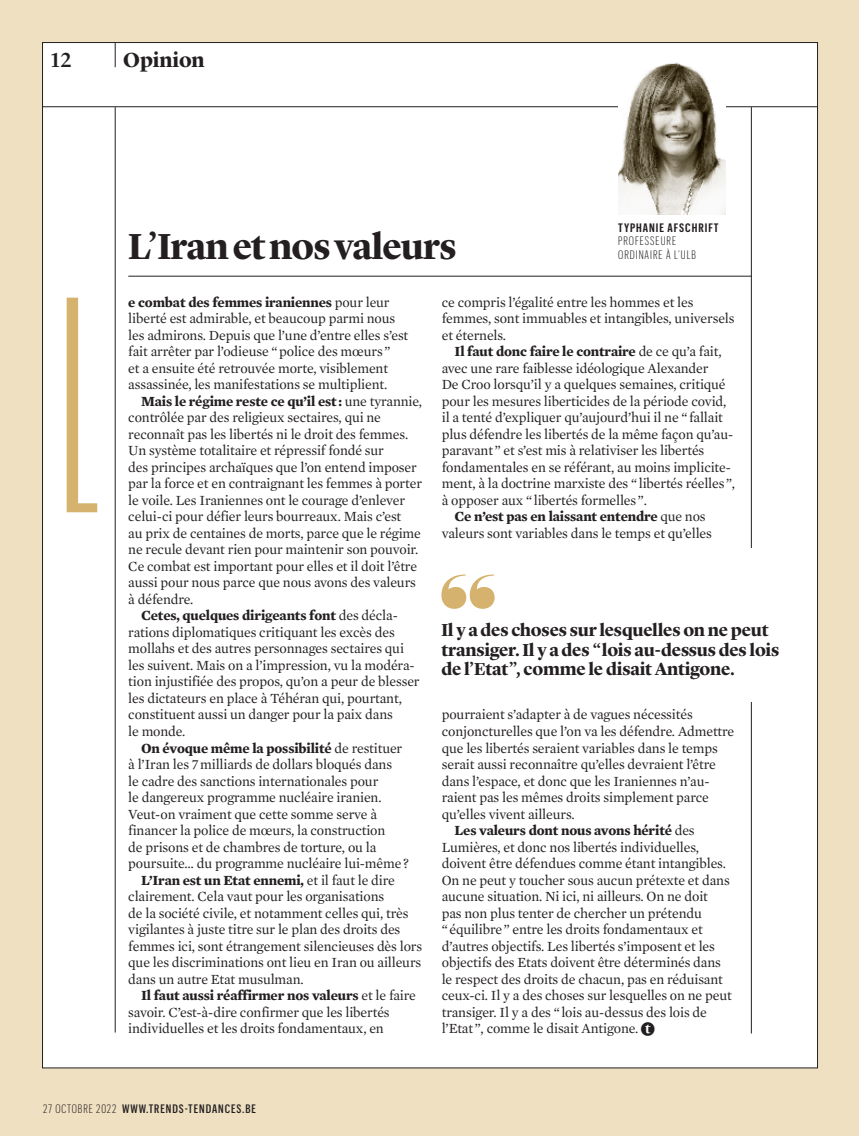
<style>
.page{position:relative;width:859px;height:1136px;background:#fff}
.page>*{position:absolute;margin:0;border:0;box-sizing:border-box;transform-origin:0 0}
.t1{font:300px "Graphik XXXX Cond";color:#d5b36e}
.t2{font:700 37.5px "Lyon Display";letter-spacing:-.025em;color:#231f20}
.t3{font:700 21px "Lyon Display";letter-spacing:-.005em;color:#231f20}
.t4{font:500 21px "Lyon Display";color:#231f20}
.t5{font:700 18px/19.5px "Lyon Display";letter-spacing:-.015em;color:#231f20}
.t6{font:14.25px/16.5px "Mercury Text G1";letter-spacing:-.01em;color:#231f20}
.t7{font:700 14.25px "Mercury Text G1";letter-spacing:-.01em;color:#231f20}
.t8{font:500 12px "Graphik X Cond";letter-spacing:.075em;color:#231f20}
.t9{font:300 12px/13.5px "Graphik X Cond";letter-spacing:.08em;color:#231f20}
.t10{font:600 12px "Graphik X Cond";letter-spacing:.08em;color:#231f20}
.s1{font-weight:700}
.s2{font-weight:400}
.s3{font-family:"Final Trends";font-size:13.5px}
.s4{font-weight:300}
</style>
<div class="page">
<div style="left:0;top:0;width:859px;height:1135px;background:#efe0c2"></div>
<div style="left:43px;top:43px;width:774px;height:1024px;background:#fff"></div>
<hr style="left:42px;top:106px;width:776px;height:1px;background:#231f20">
<svg style="left:115px;top:43px;width:1px;height:24px"></svg>
<hr style="left:115px;top:107px;width:1px;height:925px;background:#231f20">
<hr style="left:751px;top:107px;width:1px;height:926px;background:#231f20">
<hr style="left:128px;top:276px;width:624px;height:1px;background:#231f20">
<div style="left:441px;top:548px;width:342px;height:153px;background:#fff"></div>
<svg style="left:441px;top:574px;width:54px;height:34px"></svg>
<img style="left:618px;top:62px;width:107px;height:153px">
<h3 class="t4" style="left:51px;top:44px;width:22px">12</h3>
<h3 class="t3" style="left:123px;top:44px;width:83px">Opinion</h3>
<h2 class="t2" style="left:128px;top:218px;width:330px">L’Iran et nos valeurs</h2>
<p class="t10" style="left:618px;top:219px;width:102px">TYPHANIE AFSCHRIFT</p>
<p class="t9" style="left:618px;top:233px;width:79px">PROFESSEURE<br>ORDINAIRE À L’ULB</p>
<h1 class="t1" style="left:62px;top:246px;width:41px">L</h1>
<p class="t6" style="left:128px;top:293px;width:281px"><span class="s1">e combat des femmes iraniennes</span> pour leur liberté est admirable, et beaucoup parmi nous les admirons. Depuis que l’une d’entre elles s’est fait arrêter par l’odieuse “ police des mœurs ”<br>et a ensuite été retrouvée morte, visiblement assassinée, les manifestations se multiplient.</p>
<p class="t7" style="left:141px;top:390px;width:282px">Mais le régime reste ce qu’il est : <span class="s2">une tyrannie,</span></p>
<p class="t6" style="left:128px;top:408px;width:254px">contrôlée par des religieux sectaires, qui ne</p>
<p class="t6" style="left:128px;top:425px;width:281px">reconnaît pas les libertés ni le droit des femmes.</p>
<p class="t6" style="left:128px;top:441px;width:257px">Un système totalitaire et répressif fondé sur</p>
<p class="t6" style="left:128px;top:458px;width:290px">des principes archaïques que l’on entend imposer</p>
<p class="t6" style="left:128px;top:474px;width:295px">par la force et en contraignant les femmes à porter</p>
<p class="t6" style="left:128px;top:491px;width:278px">le voile. Les Iraniennes ont le courage d’enlever</p>
<p class="t6" style="left:128px;top:507px;width:275px">celui-ci pour défier leurs bourreaux. Mais c’est</p>
<p class="t6" style="left:128px;top:524px;width:294px">au prix de centaines de morts, parce que le régime</p>
<p class="t6" style="left:128px;top:540px;width:292px">ne recule devant rien pour maintenir son pouvoir.</p>
<p class="t6" style="left:128px;top:557px;width:290px">Ce combat est important pour elles et il doit l’être</p>
<p class="t6" style="left:128px;top:573px;width:289px">aussi pour nous parce que nous avons des valeurs</p>
<p class="t6" style="left:128px;top:590px;width:67px">à défendre.</p>
<p class="t7" style="left:141px;top:604px;width:257px">Cetes, quelques dirigeants font <span class="s2">des décla-</span></p>
<p class="t6" style="left:128px;top:623px;width:268px">rations diplomatiques critiquant les excès des</p>
<p class="t6" style="left:128px;top:639px;width:277px">mollahs et des autres personnages sectaires qui</p>
<p class="t6" style="left:128px;top:656px;width:288px">les suivent. Mais on a l’impression, vu la modéra-</p>
<p class="t6" style="left:128px;top:672px;width:293px">tion injustifiée des propos, qu’on a peur de blesser</p>
<p class="t6" style="left:128px;top:689px;width:275px">les dictateurs en place à Téhéran qui, pourtant,</p>
<p class="t6" style="left:128px;top:705px;width:266px">constituent aussi un danger pour la paix dans</p>
<p class="t6" style="left:128px;top:722px;width:59px">le monde.</p>
<p class="t7" style="left:141px;top:736px;width:263px">On évoque même la possibilité <span class="s2">de restituer</span></p>
<p class="t6" style="left:128px;top:755px;width:265px">à l’Iran les 7 milliards de dollars bloqués dans</p>
<p class="t6" style="left:128px;top:771px;width:252px">le cadre des sanctions internationales pour</p>
<p class="t6" style="left:128px;top:788px;width:255px">le dangereux programme nucléaire iranien.</p>
<p class="t6" style="left:128px;top:804px;width:250px">Veut-on vraiment que cette somme serve à</p>
<p class="t6" style="left:128px;top:821px;width:259px">financer la police de mœurs, la construction</p>
<p class="t6" style="left:128px;top:837px;width:250px">de prisons et de chambres de torture, ou la</p>
<p class="t6" style="left:128px;top:854px;width:282px">poursuite… du programme nucléaire lui-même ?</p>
<p class="t7" style="left:141px;top:868px;width:255px">L’Iran est un Etat ennemi, <span class="s2">et il faut le dire</span></p>
<p class="t6" style="left:128px;top:887px;width:257px">clairement. Cela vaut pour les organisations</p>
<p class="t6" style="left:128px;top:903px;width:282px">de la société civile, et notamment celles qui, très</p>
<p class="t6" style="left:128px;top:920px;width:274px">vigilantes à juste titre sur le plan des droits des</p>
<p class="t6" style="left:128px;top:936px;width:295px">femmes ici, sont étrangement silencieuses dès lors</p>
<p class="t6" style="left:128px;top:953px;width:294px">que les discriminations ont lieu en Iran ou ailleurs</p>
<p class="t6" style="left:128px;top:969px;width:177px">dans un autre Etat musulman.</p>
<p class="t7" style="left:141px;top:984px;width:276px">Il faut aussi réaffirmer nos valeurs <span class="s2">et le faire</span></p>
<p class="t6" style="left:128px;top:1002px;width:263px">savoir. C’est-à-dire confirmer que les libertés</p>
<p class="t6" style="left:128px;top:1019px;width:257px">individuelles et les droits fondamentaux, en</p>
<p class="t6" style="left:442px;top:293px;width:294px">ce compris l’égalité entre les hommes et les femmes, sont immuables et intangibles, universels et éternels.</p>
<p class="t7" style="left:454px;top:340px;width:268px">Il faut donc faire le contraire <span class="s2">de ce qu’a fait,</span></p>
<p class="t6" style="left:442px;top:359px;width:268px">avec une rare faiblesse idéologique Alexander</p>
<p class="t6" style="left:442px;top:375px;width:285px">De Croo lorsqu’il y a quelques semaines, critiqué</p>
<p class="t6" style="left:442px;top:392px;width:286px">pour les mesures liberticides de la période covid,</p>
<p class="t6" style="left:442px;top:408px;width:283px">il a tenté d’expliquer qu’aujourd’hui il ne “ fallait</p>
<p class="t6" style="left:442px;top:425px;width:293px">plus défendre les libertés de la même façon qu’au-</p>
<p class="t6" style="left:442px;top:441px;width:264px">paravant ” et s’est mis à relativiser les libertés</p>
<p class="t6" style="left:442px;top:458px;width:291px">fondamentales en se référant, au moins implicite-</p>
<p class="t6" style="left:442px;top:474px;width:295px">ment, à la doctrine marxiste des “ libertés réelles ”,</p>
<p class="t6" style="left:442px;top:491px;width:207px">à opposer aux “ libertés formelles ”.</p>
<p class="t7" style="left:454px;top:505px;width:253px">Ce n’est pas en laissant entendre <span class="s2">que nos</span></p>
<p class="t6" style="left:442px;top:524px;width:272px">valeurs sont variables dans le temps et qu’elles</p>
<p class="t5" style="left:441px;top:618px;width:339px">Il y a des choses sur lesquelles on ne peut transiger. Il y a des “ lois au-dessus des lois de l’Etat ”, comme le disait Antigone.</p>
<p class="t6" style="left:442px;top:705px;width:252px">pourraient s’adapter à de vagues nécessités</p>
<p class="t6" style="left:442px;top:722px;width:294px">conjoncturelles que l’on va les défendre. Admettre</p>
<p class="t6" style="left:442px;top:738px;width:278px">que les libertés seraient variables dans le temps</p>
<p class="t6" style="left:442px;top:755px;width:276px">serait aussi reconnaître qu’elles devraient l’être</p>
<p class="t6" style="left:442px;top:771px;width:269px">dans l’espace, et donc que les Iraniennes n’au-</p>
<p class="t6" style="left:442px;top:788px;width:269px">raient pas les mêmes droits simplement parce</p>
<p class="t6" style="left:442px;top:804px;width:134px">qu’elles vivent ailleurs.</p>
<p class="t7" style="left:454px;top:819px;width:242px">Les valeurs dont nous avons hérité <span class="s2">des</span></p>
<p class="t6" style="left:442px;top:837px;width:259px">Lumières, et donc nos libertés individuelles,</p>
<p class="t6" style="left:442px;top:854px;width:286px">doivent être défendues comme étant intangibles.</p>
<p class="t6" style="left:442px;top:870px;width:289px">On ne peut y toucher sous aucun prétexte et dans</p>
<p class="t6" style="left:442px;top:887px;width:268px">aucune situation. Ni ici, ni ailleurs. On ne doit</p>
<p class="t6" style="left:442px;top:903px;width:262px">pas non plus tenter de chercher un prétendu</p>
<p class="t6" style="left:442px;top:920px;width:263px">“ équilibre ” entre les droits fondamentaux et</p>
<p class="t6" style="left:442px;top:936px;width:275px">d’autres objectifs. Les libertés s’imposent et les</p>
<p class="t6" style="left:442px;top:953px;width:281px">objectifs des Etats doivent être déterminés dans</p>
<p class="t6" style="left:442px;top:969px;width:283px">le respect des droits de chacun, pas en réduisant</p>
<p class="t6" style="left:442px;top:986px;width:292px">ceux-ci. Il y a des choses sur lesquelles on ne peut</p>
<p class="t6" style="left:442px;top:1002px;width:267px">transiger. Il y a des “ lois au-dessus des lois de</p>
<p class="t6" style="left:442px;top:1019px;width:214px">l’Etat ”, comme le disait Antigone. <span class="s3">z</span></p>
<p class="t8" style="left:43px;top:1099px;width:214px"><span class="s4">27 OCTOBRE 2022</span> WWW.TRENDS-TENDANCES.BE</p>
</div>
